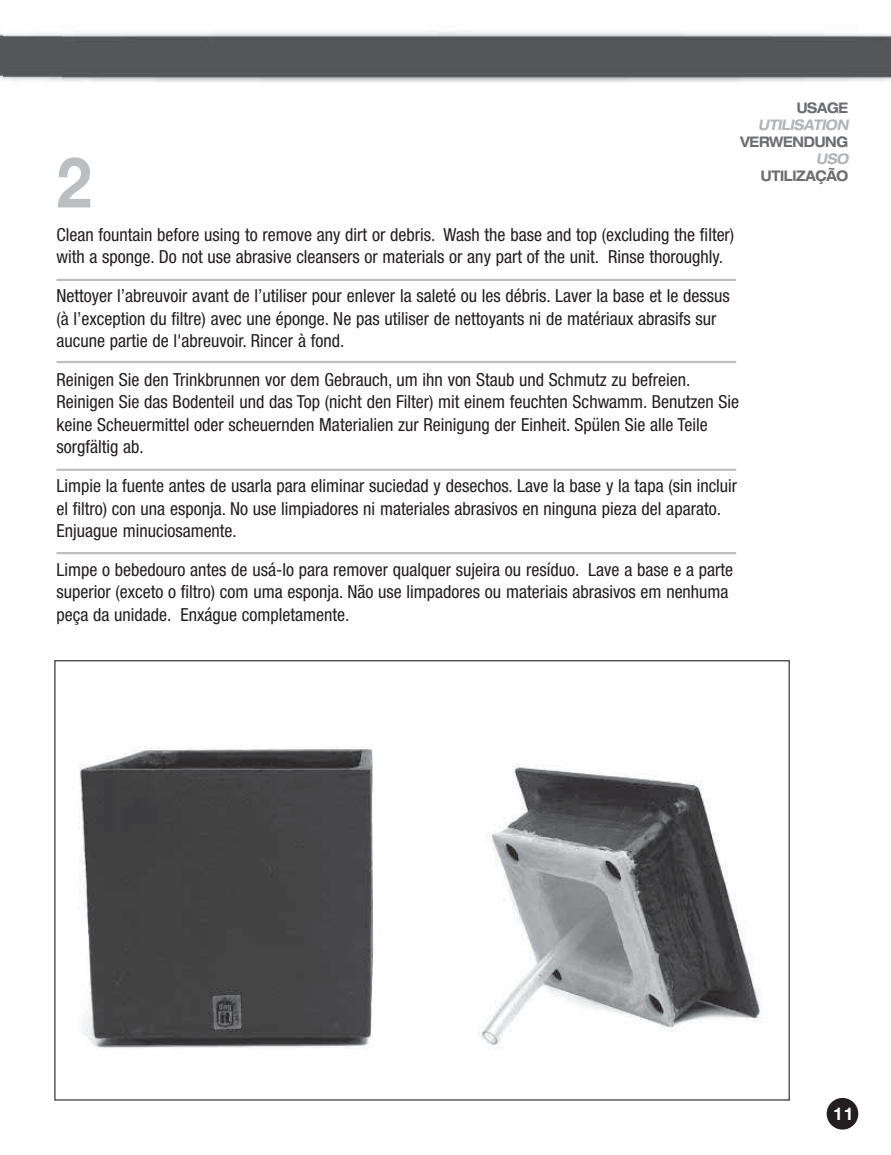
<style>
.page{position:relative;width:891px;height:1155px;background:#fff}
.page>*{position:absolute;margin:0;border:0;box-sizing:border-box;transform-origin:0 0}
.t1{font:700 70.2px "Helvetica Neue";color:#bcbec0;scale:.9 1}
.t2{font:condensed 18px/22.5px "Helvetica Neue";color:#231f20}
.t3{font:700 17.55px "Helvetica Neue";color:#fff}
.t4{font:700 expanded 14.62px "Helvetica Neue";letter-spacing:-.025em;color:#6d6e70;scale:.85 1}
.t5{font:italic 700 expanded 14.62px "Helvetica Neue";letter-spacing:-.025em;color:#b2b4b6;scale:.85 1}
</style>
<div class="page">
<div style="left:827px;top:1097px;width:31px;height:32px;background:#231f20;border-radius:50%"></div>
<img style="left:2px;top:31px;width:889px;height:51px">
<hr style="left:56px;top:279px;width:680px;height:2px;background:#bcbec0">
<hr style="left:56px;top:361px;width:680px;height:2px;background:#bcbec0">
<hr style="left:56px;top:468px;width:680px;height:3px;background:#bcbec0">
<hr style="left:56px;top:552px;width:680px;height:2px;background:#bcbec0">
<img style="left:78px;top:746px;width:685px;height:303px">
<img style="left:0;top:34px;width:2px;height:45px">
<p class="t4" style="left:797px;top:102px;width:62px">USAGE</p>
<p class="t5" style="left:758px;top:119px;width:107px">UTILISATION</p>
<p class="t4" style="left:740px;top:136px;width:129px">VERWENDUNG</p>
<p class="t5" style="left:816px;top:153px;width:39px">USO</p>
<p class="t4" style="left:761px;top:170px;width:104px">UTILIZAÇÃO</p>
<h1 class="t1" style="left:56px;top:157px;width:41px">2</h1>
<p class="t2" style="left:56px;top:225px;width:679px">Clean fountain before using to remove any dirt or debris. Wash the base and top (excluding the filter) with a sponge. Do not use abrasive cleansers or materials or any part of the unit. Rinse thoroughly.</p>
<p class="t2" style="left:56px;top:286px;width:675px">Nettoyer l’abreuvoir avant de l’utiliser pour enlever la saleté ou les débris. Laver la base et le dessus (à l’exception du filtre) avec une éponge. Ne pas utiliser de nettoyants ni de matériaux abrasifs sur aucune partie de l'abreuvoir. Rincer à fond.</p>
<p class="t2" style="left:56px;top:370px;width:684px">Reinigen Sie den Trinkbrunnen vor dem Gebrauch, um ihn von Staub und Schmutz zu befreien.<br>Reinigen Sie das Bodenteil und das Top (nicht den Filter) mit einem feuchten Schwamm. Benutzen Sie keine Scheuermittel oder scheuernden Materialien zur Reinigung der Einheit. Spülen Sie alle Teile sorgfältig ab.</p>
<p class="t2" style="left:56px;top:476px;width:682px">Limpie la fuente antes de usarla para eliminar suciedad y desechos. Lave la base y la tapa (sin incluir el filtro) con una esponja. No use limpiadores ni materiales abrasivos en ninguna pieza del aparato.<br>Enjuague minuciosamente.</p>
<p class="t2" style="left:56px;top:559px;width:678px">Limpe o bebedouro antes de usá-lo para remover qualquer sujeira ou resíduo. Lave a base e a parte superior (exceto o filtro) com uma esponja. Não use limpadores ou materiais abrasivos em nenhuma peça da unidade. Enxágue completamente.</p>
<p class="t3" style="left:833px;top:1107px;width:22px">11</p>
</div>
